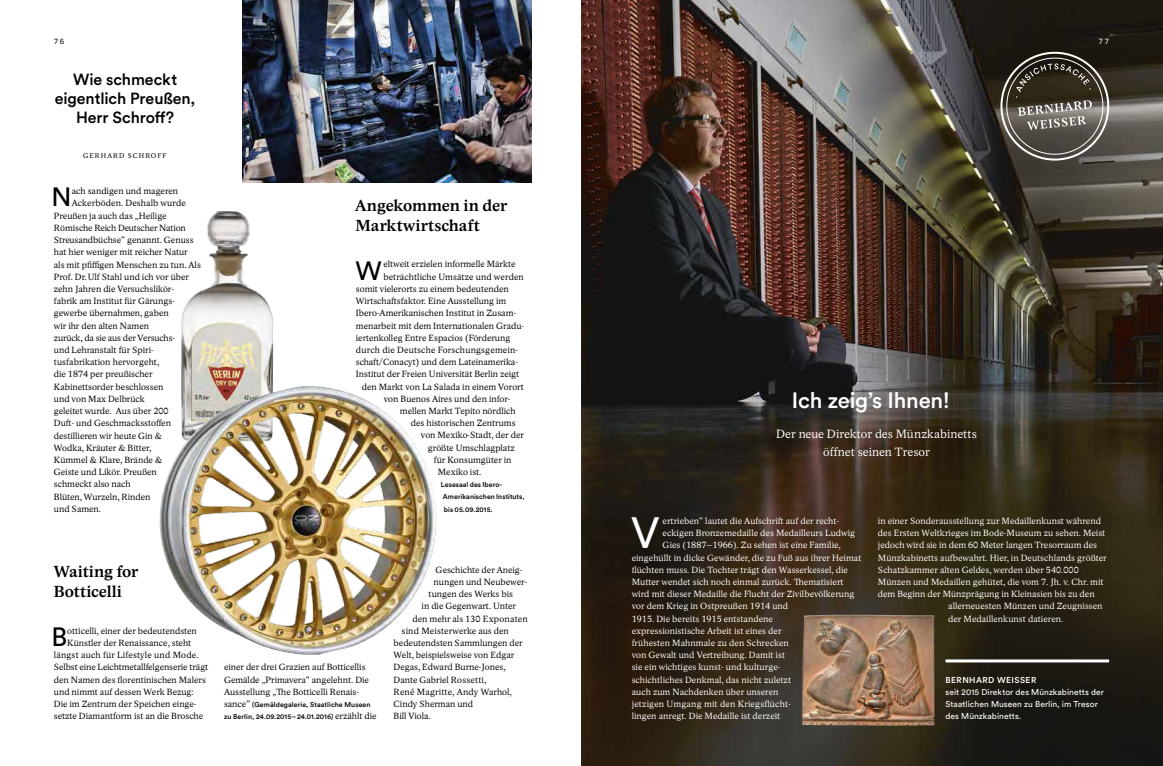
<style>
.page{position:relative;width:1163px;height:766px;background:#fff}
.page>*{position:absolute;margin:0;border:0;box-sizing:border-box;transform-origin:0 0}
.t1{font:43.4px "Circular Std";color:#fff}
.t2{font:26.2px "Circular Std";color:#000}
.t3{font:500 22px "Circular Std";letter-spacing:-.01em;color:#fff}
.t4{font:700 16px/20px "Academica";letter-spacing:.005em;color:#000}
.t5{font:500 16px/19px "Circular Std";letter-spacing:-.005em;color:#000;text-align:center}
.t6{font:12px/18px "Academica";color:#fff;text-align:center}
.t7{font:9px/12.2px "Academica";color:#000}
.t8{font:9px "Academica";letter-spacing:.005em;color:#fff}
.t9{font:9px "Academica";letter-spacing:.02em;color:#000}
.t10{font:8.5px/12.2px "Circular Std";letter-spacing:.005em;color:#fff}
.t11{font:500 8.5px "Circular Std";letter-spacing:.05em;color:#fff}
.t12{font:500 7px/12.2px "Circular Std";letter-spacing:.01em;color:#000}
.t13{font:7px "Academica";letter-spacing:.145em;color:#000}
.t14{font:7px "Clan OT News";color:#000}
.t15{font:7px "Clan OT News";color:#fff}
.s1{font-family:"Academica";font-weight:400;font-size:9px}
</style>
<div class="page">
<img style="left:581px;top:0;width:581px;height:765px">
<img style="left:242px;top:0;width:289px;height:182px">
<img style="left:181px;top:211px;width:92px;height:175px">
<img style="left:159px;top:386px;width:278px;height:268px">
<img style="left:802px;top:614px;width:132px;height:111px">
<svg style="left:998px;top:50px;width:112px;height:112px"></svg>
<hr style="left:945px;top:659px;width:163px;height:3px;background:#fff">
<p class="t14" style="left:54px;top:37px;width:12px">76</p>
<p class="t15" style="left:1098px;top:37px;width:12px">77</p>
<h3 class="t5" style="left:55px;top:70px;width:142px">Wie schmeckt eigentlich Preußen,<br>Herr Schroff?</h3>
<p class="t13" style="left:83px;top:151px;width:85px">GERHARD SCHROFF</p>
<h2 class="t2" style="left:51px;top:181px;width:21px">N</h2>
<p class="t7" style="left:72px;top:185px;width:108px">ach sandigen und mageren</p>
<p class="t7" style="left:72px;top:197px;width:115px">Ackerböden. Deshalb wurde</p>
<p class="t7" style="left:54px;top:209px;width:114px">Preußen ja auch das „Heilige</p>
<p class="t7" style="left:54px;top:221px;width:133px">Römische Reich Deutscher Nation</p>
<p class="t7" style="left:54px;top:234px;width:141px">Streusandbüchse“ genannt. Genuss</p>
<p class="t7" style="left:54px;top:246px;width:135px">hat hier weniger mit reicher Natur</p>
<p class="t7" style="left:54px;top:258px;width:148px">als mit pfiffigen Menschen zu tun. Als</p>
<p class="t7" style="left:54px;top:270px;width:137px">Prof. Dr.Ulf Stahl und ich vor über</p>
<p class="t7" style="left:54px;top:282px;width:121px">zehn Jahren die Versuchslikör-</p>
<p class="t7" style="left:54px;top:295px;width:122px">fabrik am Institut für Gärungs-</p>
<p class="t7" style="left:54px;top:307px;width:116px">gewerbe übernahmen, gaben</p>
<p class="t7" style="left:54px;top:319px;width:97px">wir ihr den alten Namen</p>
<p class="t7" style="left:54px;top:331px;width:123px">zurück, da sie aus der Versuchs-</p>
<p class="t7" style="left:54px;top:344px;width:101px">und Lehranstalt für Spiri-</p>
<p class="t7" style="left:54px;top:356px;width:107px">tusfabrikation hervorgeht,</p>
<p class="t7" style="left:54px;top:368px;width:100px">die 1874 per preußischer</p>
<p class="t7" style="left:54px;top:380px;width:111px">Kabinettsorder beschlossen</p>
<p class="t7" style="left:54px;top:392px;width:93px">und von Max Delbrück</p>
<p class="t7" style="left:54px;top:405px;width:116px">geleitet wurde. Aus über 200</p>
<p class="t7" style="left:54px;top:417px;width:118px">Duft- und Geschmacksstoffen</p>
<p class="t7" style="left:54px;top:429px;width:110px">destillieren wir heute Gin &amp;</p>
<p class="t7" style="left:54px;top:441px;width:99px">Wodka, Kräuter &amp; Bitter,</p>
<p class="t7" style="left:54px;top:453px;width:110px">Kümmel &amp; Klare, Brände &amp;</p>
<p class="t7" style="left:54px;top:466px;width:104px">Geiste und Likör. Preußen</p>
<p class="t7" style="left:54px;top:478px;width:78px">schmeckt also nach</p>
<p class="t7" style="left:54px;top:490px;width:98px">Blüten, Wurzeln, Rinden</p>
<p class="t7" style="left:54px;top:502px;width:49px">und Samen.</p>
<h3 class="t4" style="left:355px;top:196px;width:153px">Angekommen in der<br>Marktwirtschaft</h3>
<h2 class="t2" style="left:355px;top:254px;width:28px">W</h2>
<p class="t7" style="left:383px;top:258px;width:134px">eltweit erzielen informelle Märkte</p>
<p class="t7" style="left:383px;top:270px;width:142px">beträchtliche Umsätze und werden</p>
<p class="t7" style="left:356px;top:282px;width:154px">somit vielerorts zu einem bedeutenden</p>
<p class="t7" style="left:356px;top:295px;width:152px">Wirtschaftsfaktor. Eine Ausstellung im</p>
<p class="t7" style="left:356px;top:307px;width:162px">Ibero-Amerikanischen Institut in Zusam-</p>
<p class="t7" style="left:356px;top:319px;width:170px">menarbeit mit dem Internationalen Gradu-</p>
<p class="t7" style="left:356px;top:331px;width:156px">iertenkolleg Entre Espacios (Förderung</p>
<p class="t9" style="left:356px;top:344px;width:164px">durch die Deutsche Forschungsgemein-</p>
<p class="t7" style="left:356px;top:356px;width:164px">schaft/Conacyt) und dem Lateinamerika-</p>
<p class="t7" style="left:356px;top:368px;width:165px">Institut der Freien Universität Berlin zeigt</p>
<p class="t7" style="left:362px;top:380px;width:163px">den Markt von La Salada in einem Vorort</p>
<p class="t7" style="left:384px;top:392px;width:128px">von Buenos Aires und den infor-</p>
<p class="t7" style="left:400px;top:405px;width:117px">mellen Markt Tepito nördlich</p>
<p class="t7" style="left:411px;top:417px;width:106px">des historischen Zentrums</p>
<p class="t7" style="left:421px;top:429px;width:104px">von Mexiko-Stadt, der der</p>
<p class="t7" style="left:428px;top:441px;width:88px">größte Umschlagplatz</p>
<p class="t7" style="left:434px;top:453px;width:79px">für Konsumgüter in</p>
<p class="t7" style="left:438px;top:466px;width:45px">Mexiko ist.</p>
<p class="t12" style="left:441px;top:478px;width:85px">Lesesaal des Ibero-<br>Amerikanischen Instituts, bis 05.09.2015.</p>
<h3 class="t4" style="left:54px;top:562px;width:86px">Waiting for<br>Botticelli</h3>
<h2 class="t2" style="left:51px;top:620px;width:17px">B</h2>
<p class="t7" style="left:67px;top:624px;width:131px">otticelli, einer der bedeutendsten</p>
<p class="t7" style="left:67px;top:636px;width:125px">Künstler der Renaissance, steht</p>
<p class="t9" style="left:54px;top:649px;width:146px">längst auch für Lifestyle und Mode.</p>
<p class="t7" style="left:54px;top:661px;width:156px">Selbst eine Leichtmetallfelgenserie trägt</p>
<p class="t7" style="left:54px;top:673px;width:153px">den Namen des florentinischen Malers</p>
<p class="t7" style="left:54px;top:685px;width:141px">und nimmt auf dessen Werk Bezug:</p>
<p class="t7" style="left:54px;top:697px;width:144px">Die im Zentrum der Speichen einge-</p>
<p class="t7" style="left:54px;top:709px;width:151px">setzte Diamantform ist an die Brosche</p>
<p class="t7" style="left:224px;top:661px;width:146px">einer der drei Grazien auf Botticellis<br>Gemälde „Primavera“ angelehnt. Die<br>Ausstellung „The Botticelli Renais-</p>
<p class="t12" style="left:224px;top:698px;width:154px"><span class="s1">sance“</span> (Gemäldegalerie, Staatliche Museen zu Berlin, 24.09.2015–24.01.2016) <span class="s1">erzählt die</span></p>
<p class="t7" style="left:435px;top:563px;width:88px">Geschichte der Aneig-</p>
<p class="t7" style="left:433px;top:575px;width:95px">nungen und Neubewer-</p>
<p class="t7" style="left:428px;top:587px;width:86px">tungen des Werks bis</p>
<p class="t7" style="left:421px;top:600px;width:96px">in die Gegenwart. Unter</p>
<p class="t7" style="left:412px;top:612px;width:116px">den mehr als 130 Exponaten</p>
<p class="t7" style="left:401px;top:624px;width:109px">sind Meisterwerke aus den</p>
<p class="t7" style="left:393px;top:636px;width:130px">bedeutendsten Sammlungen der</p>
<p class="t7" style="left:393px;top:648px;width:122px">Welt, beispielsweise von Edgar</p>
<p class="t7" style="left:393px;top:661px;width:113px">Degas, Edward Burne-Jones,</p>
<p class="t7" style="left:393px;top:673px;width:94px">Dante Gabriel Rossetti,</p>
<p class="t9" style="left:393px;top:685px;width:119px">René Magritte, Andy Warhol,</p>
<p class="t7" style="left:393px;top:697px;width:81px">Cindy Sherman und</p>
<p class="t7" style="left:393px;top:710px;width:39px">Bill Viola.</p>
<h3 class="t3" style="left:791px;top:386px;width:160px">Ich zeig’s Ihnen!</h3>
<h3 class="t6" style="left:776px;top:425px;width:202px">Der neue Direktor des Münzkabinetts öffnet seinen Tresor</h3>
<h1 class="t1" style="left:631px;top:506px;width:30px">V</h1>
<p class="t8" style="left:662px;top:515px;width:178px">ertrieben“ lautet die Aufschrift auf der recht-</p>
<p class="t8" style="left:662px;top:527px;width:194px">eckigen Bronzemedaille des Medailleurs Ludwig</p>
<p class="t8" style="left:662px;top:539px;width:179px">Gies (1887–1966). Zu sehen ist eine Familie,</p>
<p class="t8" style="left:631px;top:551px;width:231px">eingehüllt in dicke Gewänder, die zu Fuß aus ihrer Heimat</p>
<p class="t8" style="left:631px;top:563px;width:218px">flüchten muss. Die Tochter trägt den Wasserkessel, die</p>
<p class="t8" style="left:631px;top:576px;width:213px">Mutter wendet sich noch einmal zurück. Thematisiert</p>
<p class="t8" style="left:631px;top:588px;width:224px">wird mit dieser Medaille die Flucht der Zivilbevölkerung</p>
<p class="t8" style="left:631px;top:600px;width:158px">vor dem Krieg in Ostpreußen 1914 und</p>
<p class="t8" style="left:631px;top:612px;width:143px">1915. Die bereits 1915 entstandene</p>
<p class="t8" style="left:631px;top:624px;width:151px">expressionistische Arbeit ist eines der</p>
<p class="t8" style="left:631px;top:637px;width:159px">frühesten Mahnmale zu den Schrecken</p>
<p class="t8" style="left:631px;top:649px;width:155px">von Gewalt und Vertreibung. Damit ist</p>
<p class="t8" style="left:631px;top:661px;width:150px">sie ein wichtiges kunst- und kulturge-</p>
<p class="t8" style="left:631px;top:673px;width:161px">schichtliches Denkmal, das nicht zuletzt</p>
<p class="t8" style="left:631px;top:685px;width:148px">auch zum Nachdenken über unseren</p>
<p class="t8" style="left:631px;top:698px;width:161px">jetzigen Umgang mit den Kriegsflücht-</p>
<p class="t8" style="left:631px;top:710px;width:150px">lingen anregt. Die Medaille ist derzeit</p>
<p class="t8" style="left:877px;top:515px;width:224px">in einer Sonderausstellung zur Medaillenkunst während</p>
<p class="t8" style="left:877px;top:527px;width:229px">des Ersten Weltkrieges im Bode-Museum zu sehen. Meist</p>
<p class="t8" style="left:877px;top:539px;width:221px">jedoch wird sie in dem 60 Meter langen Tresorraum des</p>
<p class="t8" style="left:877px;top:551px;width:230px">Münzkabinetts aufbewahrt. Hier, in Deutschlands größter</p>
<p class="t8" style="left:877px;top:563px;width:202px">Schatzkammer alten Geldes, werden über 540.000</p>
<p class="t8" style="left:877px;top:576px;width:227px">Münzen und Medaillen gehütet, die vom 7. Jh. v. Chr. mit</p>
<p class="t8" style="left:877px;top:588px;width:218px">dem Beginn der Münzprägung in Kleinasien bis zu den</p>
<p class="t8" style="left:948px;top:600px;width:156px">allerneuesten Münzen und Zeugnissen</p>
<p class="t8" style="left:948px;top:612px;width:117px">der Medaillenkunst datieren.</p>
<p class="t11" style="left:945px;top:674px;width:92px">BERNHARD WEISSER</p>
<p class="t10" style="left:945px;top:685px;width:160px">seit 2015 Direktor des Münzkabinetts der<br>Staatlichen Museen zu Berlin, im Tresor des Münzkabinetts.</p>
</div>
